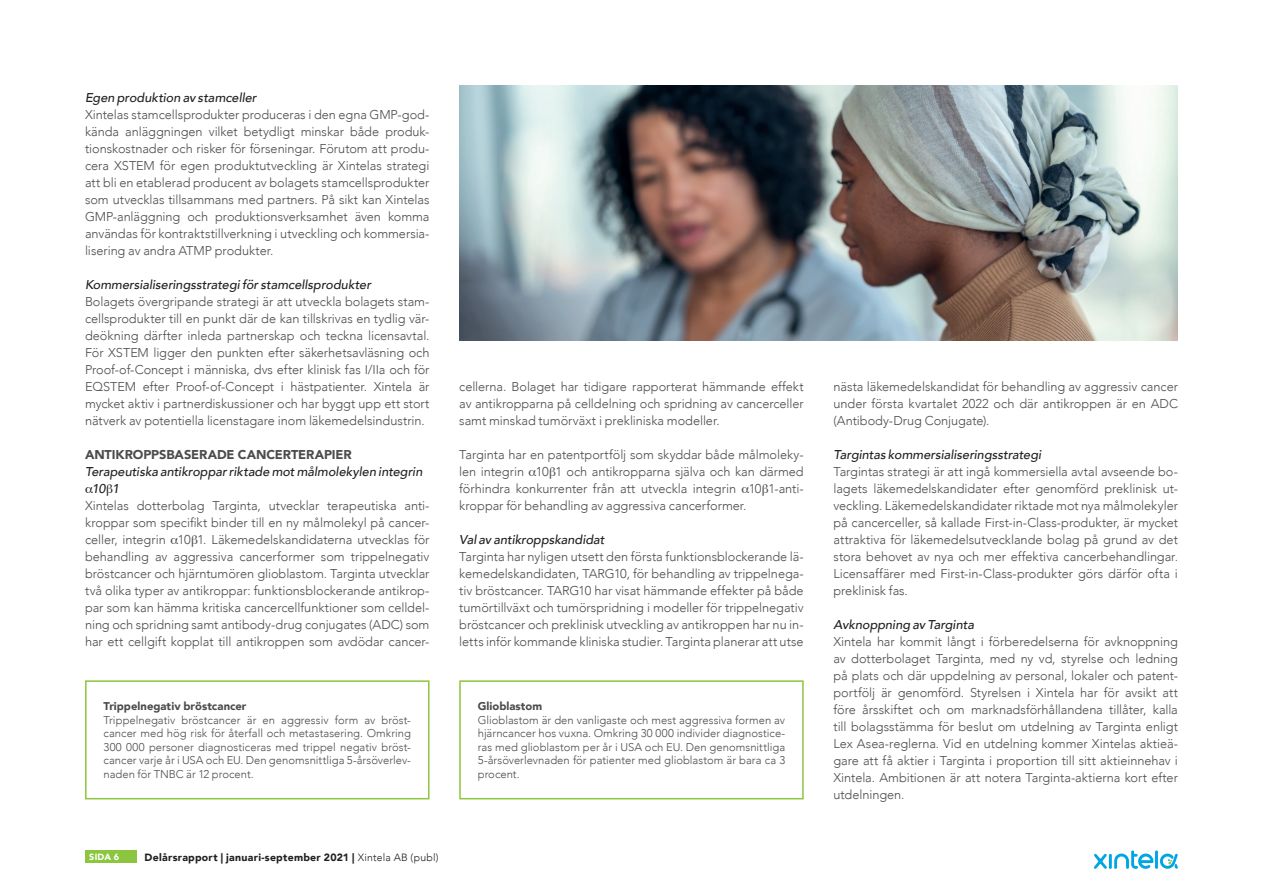
<style>
.page{position:relative;width:1263px;height:893px;background:#fff}
.page>*{position:absolute;margin:0;border:0;box-sizing:border-box;transform-origin:0 0}
.t1{font:300 12.75px/17px "Avenir";letter-spacing:-.005em;color:#4b4c4d;text-align:justify}
.t2{font:italic 500 12.75px/17px "Avenir";color:#231f20}
.t3{font:900 12.75px "Avenir";letter-spacing:-.005em;color:#4b4c4d}
.t4{font:300 11.25px/13.5px "Avenir";color:#4b4c4d;text-align:justify}
.t5{font:900 11.25px "Avenir";letter-spacing:.005em;color:#4b4c4d}
.t6{font:900 10.5px "Avenir";letter-spacing:.025em;color:#231f20}
.t7{font:900 9px "Avenir";color:#fff}
.s1{font-weight:300}
</style>
<div class="page">
<div style="left:85px;top:850px;width:51px;height:13px;background:#8bc63e"></div>
<hr style="left:1109px;top:854px;width:3px;height:15px;background:#00a6e4">
<svg style="left:1094px;top:854px;width:13px;height:15px"></svg>
<hr style="left:1155px;top:850px;width:3px;height:19px;background:#00a6e4">
<svg style="left:1114px;top:850px;width:39px;height:19px"></svg>
<svg style="left:1160px;top:854px;width:18px;height:15px"></svg>
<img style="left:459px;top:85px;width:719px;height:255px">
<div style="left:85px;top:680px;width:344px;height:119px;border:2px solid #8bc63e"></div>
<div style="left:459px;top:680px;width:345px;height:119px;border:2px solid #8bc63e"></div>
<p class="t2" style="left:85px;top:89px;width:173px">Egen produktion av stamceller</p>
<p class="t1" style="left:85px;top:106px;width:346px">Xintelas stamcellsprodukter produceras i den egna GMP-god&shy;kända anläggningen vilket betydligt minskar både produk&shy;tionskostnader och risker för förseningar. Förutom att produ&shy;cera XSTEM för egen produktutveckling är Xintelas strategi att bli en etablerad producent av bolagets stamcellsprodukter som utvecklas tillsammans med partners. På sikt kan Xintelas GMP-anläggning och produktionsverksamhet även komma användas för kontraktstillverkning i utveckling och kommersia&shy;lisering av andra ATMP produkter.</p>
<p class="t2" style="left:85px;top:276px;width:288px">Kommersialiseringsstrategi för stamcellsprodukter</p>
<p class="t1" style="left:85px;top:293px;width:346px">Bolagets övergripande strategi är att utveckla bolagets stam&shy;cellsprodukter till en punkt där de kan tillskrivas en tydlig vär&shy;deökning därfter inleda partnerskap och teckna licensavtal.<br>För XSTEM ligger den punkten efter säkerhetsavläsning och Proof-of-Concept i människa, dvs efter klinisk fas I/IIa och för EQSTEM efter Proof-of-Concept i hästpatienter. Xintela är mycket aktiv i partnerdiskussioner och har byggt upp ett stort nätverk av potentiella licenstagare inom läkemedelsindustrin.</p>
<p class="t3" style="left:85px;top:444px;width:268px">ANTIKROPPSBASERADE CANCERTERAPIER</p>
<p class="t2" style="left:92px;top:464px;width:332px;text-indent:-7px">Terapeutiska antikroppar riktade mot målmolekylen integrin<br>10 1</p>
<p class="t1" style="left:85px;top:497px;width:346px">Xintelas dotterbolag Targinta, utvecklar terapeutiska anti&shy;kroppar som specifikt binder till en ny målmolekyl på cancer&shy;celler, integrin 10 1. Läkemedelskandidaterna utvecklas för behandling av aggressiva cancerformer som trippelnegativ bröstcancer och hjärntumören glioblastom. Targinta utvecklar två olika typer av antikroppar: funktionsblockerande antikrop&shy;par som kan hämma kritiska cancercellfunktioner som celldel&shy;ning och spridning samt antibody-drug conjugates (ADC) som har ett cellgift kopplat till antikroppen som avdödar cancer-</p>
<p class="t5" style="left:104px;top:697px;width:144px">Trippelnegativ bröstcancer</p>
<p class="t4" style="left:104px;top:713px;width:309px">Trippelnegativ bröstcancer är en aggressiv form av bröst&shy;cancer med hög risk för återfall och metastasering. Omkring 300 000 personer diagnosticeras med trippel negativ bröst&shy;cancer varje år i USA och EU. Den genomsnittliga 5-årsöverlev&shy;naden för TNBC är 12 procent.</p>
<p class="t1" style="left:459px;top:378px;width:346px">cellerna. Bolaget har tidigare rapporterat hämmande effekt av antikropparna på celldelning och spridning av cancerceller samt minskad tumörväxt i prekliniska modeller.</p>
<p class="t1" style="left:459px;top:446px;width:346px">Targinta har en patentportfölj som skyddar både målmoleky&shy;len integrin 10 1 och antikropparna själva och kan därmed förhindra konkurrenter från att utveckla integrin 10 1-anti&shy;kroppar för behandling av aggressiva cancerformer.</p>
<p class="t2" style="left:459px;top:532px;width:147px">Val av antikroppskandidat</p>
<p class="t1" style="left:459px;top:548px;width:346px">Targinta har nyligen utsett den första funktionsblockerande lä&shy;kemedelskandidaten, TARG10, för behandling av trippelnega&shy;tiv bröstcancer. TARG10 har visat hämmande effekter på både tumörtillväxt och tumörspridning i modeller för trippelnegativ bröstcancer och preklinisk utveckling av antikroppen har nu in&shy;letts inför kommande kliniska studier. Targinta planerar att utse</p>
<p class="t5" style="left:478px;top:697px;width:66px">Glioblastom</p>
<p class="t4" style="left:478px;top:713px;width:309px">Glioblastom är den vanligaste och mest aggressiva formen av hjärncancer hos vuxna. Omkring 30 000 individer diagnostice&shy;ras med glioblastom per år i USA och EU. Den genomsnittliga 5-årsöverlevnaden för patienter med glioblastom är bara ca 3 procent.</p>
<p class="t7" style="left:89px;top:849px;width:31px">SIDA 6</p>
<p class="t6" style="left:145px;top:848px;width:296px">Delårsrapport | januari-september 2021 | <span class="s1">Xintela AB (publ)</span></p>
<p class="t1" style="left:833px;top:378px;width:346px">nästa läkemedelskandidat för behandling av aggressiv cancer under första kvartalet 2022 och där antikroppen är en ADC (Antibody-Drug Conjugate).</p>
<p class="t2" style="left:833px;top:447px;width:209px">Targintas kommersialiseringsstrategi</p>
<p class="t1" style="left:833px;top:463px;width:346px">Targintas strategi är att ingå kommersiella avtal avseende bo&shy;lagets läkemedelskandidater efter genomförd preklinisk ut&shy;veckling. Läkemedelskandidater riktade mot nya målmolekyler på cancerceller, så kallade First-in-Class-produkter, är mycket attraktiva för läkemedelsutvecklande bolag på grund av det stora behovet av nya och mer effektiva cancerbehandlingar.<br>Licensaffärer med First-in-Class-produkter görs därför ofta i preklinisk fas.</p>
<p class="t2" style="left:833px;top:617px;width:142px">Avknoppning av Targinta</p>
<p class="t1" style="left:833px;top:633px;width:346px">Xintela har kommit långt i förberedelserna för avknoppning av dotterbolaget Targinta, med ny vd, styrelse och ledning på plats och där uppdelning av personal, lokaler och patent&shy;portfölj är genomförd. Styrelsen i Xintela har för avsikt att före årsskiftet och om marknadsförhållandena tillåter, kalla till bolagsstämma för beslut om utdelning av Targinta enligt Lex Asea-reglerna. Vid en utdelning kommer Xintelas aktieä&shy;gare att få aktier i Targinta i proportion till sitt aktieinnehav i Xintela. Ambitionen är att notera Targinta-aktierna kort efter utdelningen.</p>
</div>
